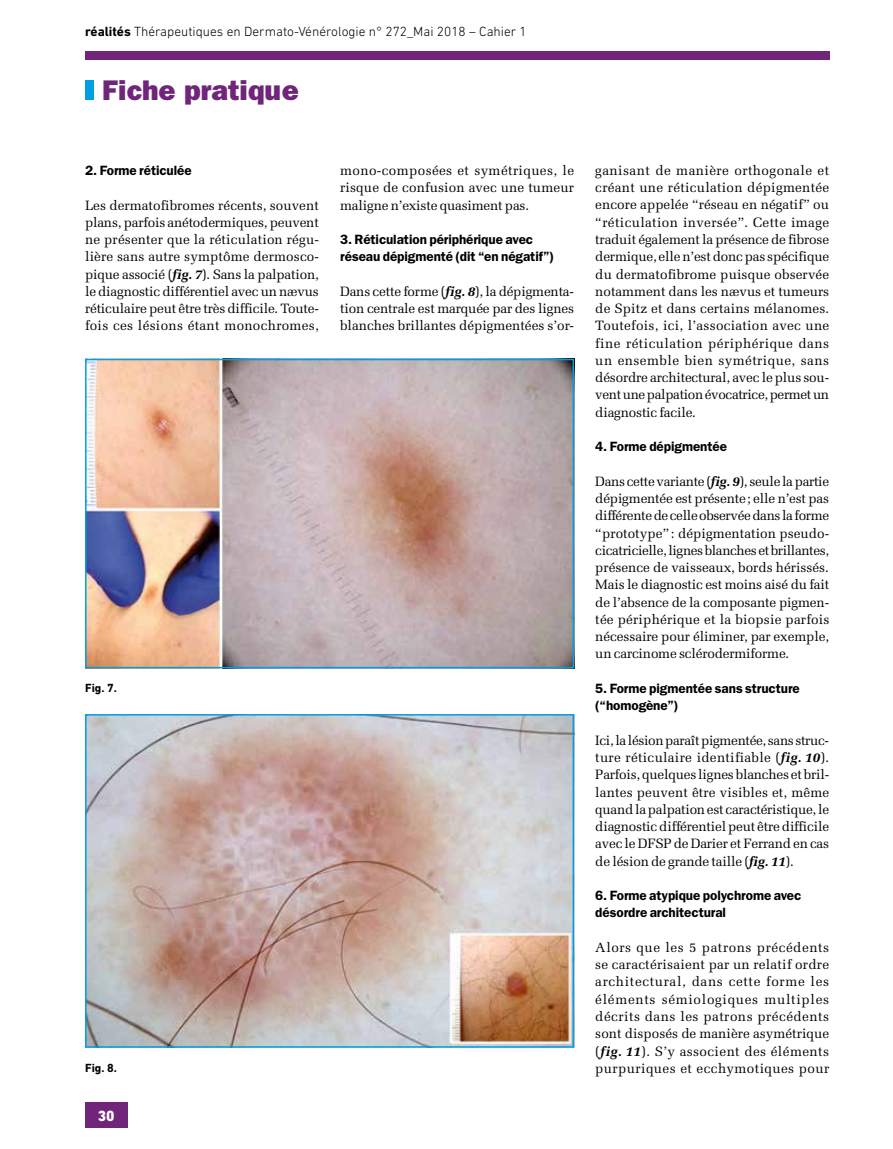
<style>
.page{position:relative;width:893px;height:1149px;background:#fff}
.page>*{position:absolute;margin:0;border:0;box-sizing:border-box;transform-origin:0 0}
.t1{font:28.5px "ITC Franklin Gothic Std Hvy";color:#70257b}
.t2{font:800 15px "DIN Next LT Pro";color:#fff}
.t3{font:13.5px/17.2px "Melior";letter-spacing:-.015em;color:#000;text-align:justify}
.t4{font:600 13.5px/17.2px "ITC Franklin Gothic Std";letter-spacing:-.005em;color:#000}
.t5{font:300 13.5px "DIN Next LT Pro";color:#000}
.t6{font:700 12px "DIN Next LT Pro";color:#000}
.s1{font-weight:700}
.s2{font-weight:700;font-style:italic}
</style>
<div class="page">
<div style="left:85px;top:51px;width:744px;height:9px;background:#70257b"></div>
<div style="left:85px;top:81px;width:9px;height:19px;background:#009fe3"></div>
<div style="left:85px;top:1101px;width:43px;height:26px;background:#70257b"></div>
<img style="left:88px;top:361px;width:483px;height:304px">
<div style="left:85px;top:358px;width:489px;height:310px;border:2px solid #009fe3"></div>
<img style="left:88px;top:716px;width:483px;height:328px">
<div style="left:85px;top:713px;width:489px;height:334px;border:2px solid #009fe3"></div>
<p class="t5" style="left:85px;top:23px;width:443px"><span class="s1">réalités</span> Thérapeutiques en Dermato-Vénérologie n° 272_Mai 2018 – Cahier 1</p>
<h1 class="t1" style="left:102px;top:74px;width:198px">Fiche pratique</h1>
<p class="t4" style="left:85px;top:162px;width:108px">2. Forme réticulée</p>
<p class="t3" style="left:85px;top:196px;width:235px">Les dermatofibromes récents, souvent plans, parfois anétodermiques, peuvent ne présenter que la réticulation régu&shy;lière sans autre symptôme dermosco&shy;pique associé (<span class="s2">fig. 7</span>). Sans la palpation, le diagnostic différentiel avec un nævus réticulaire peut être très difficile. Toute&shy;fois ces lésions étant monochromes,</p>
<p class="t3" style="left:340px;top:162px;width:235px">mono-composées et symétriques, le risque de confusion avec une tumeur maligne n’existe quasiment pas.</p>
<p class="t4" style="left:340px;top:231px;width:216px">3. Réticulation périphérique avec réseau dépigmenté (dit “en négatif”)</p>
<p class="t3" style="left:340px;top:283px;width:235px">Dans cette forme (<span class="s2">fig. 8</span>), la dépigmenta&shy;tion centrale est marquée par des lignes blanches brillantes dépigmentées s’or-</p>
<p class="t6" style="left:85px;top:681px;width:33px">Fig. 7.</p>
<p class="t6" style="left:85px;top:1060px;width:33px">Fig. 8.</p>
<p class="t2" style="left:98px;top:1106px;width:18px">30</p>
<p class="t3" style="left:595px;top:162px;width:235px">ganisant de manière orthogonale et créant une réticulation dépigmentée encore appelée “réseau en négatif” ou “réticulation inversée”. Cette image traduit également la présence de fibrose dermique, elle n’est donc pas spécifique du dermatofibrome puisque observée notamment dans les nævus et tumeurs de Spitz et dans certains mélanomes.<br>Toutefois, ici, l’association avec une fine réticulation périphérique dans un ensemble bien symétrique, sans désordre architectural, avec le plus sou&shy;vent une palpation évocatrice, permet un diagnostic facile.</p>
<p class="t4" style="left:595px;top:438px;width:133px">4. Forme dépigmentée</p>
<p class="t3" style="left:595px;top:472px;width:236px">Dans cette variante (<span class="s2">fig. 9</span>), seule la partie dépigmentée est présente; elle n’est pas différente de celle observée dans la forme “prototype” : dépigmentation pseudo&shy;cicatricielle, lignes blanches et brillantes, présence de vaisseaux, bords hérissés.<br>Mais le diagnostic est moins aisé du fait de l’absence de la composante pigmen&shy;tée périphérique et la biopsie parfois nécessaire pour éliminer, par exemple, un carcinome sclérodermiforme.</p>
<p class="t4" style="left:595px;top:679px;width:206px">5. Forme pigmentée sans structure (“homogène”)</p>
<p class="t3" style="left:595px;top:731px;width:235px">Ici, la lésion paraît pigmentée, sans struc&shy;ture réticulaire identifiable (<span class="s2">fig. 10</span>).<br>Parfois, quelques lignes blanches et bril&shy;lantes peuvent être visibles et, même quand la palpation est caractéristique, le diagnostic différentiel peut être difficile avec le DFSP de Darier et Ferrand en cas de lésion de grande taille (<span class="s2">fig. 11</span>).</p>
<p class="t4" style="left:595px;top:886px;width:208px">6. Forme atypique polychrome avec désordre architectural</p>
<p class="t3" style="left:595px;top:938px;width:235px">Alors que les 5 patrons précédents se caractérisaient par un relatif ordre architectural, dans cette forme les éléments sémiologiques multiples décrits dans les patrons précédents sont disposés de manière asymétrique (<span class="s2">fig. 11</span>). S’y associent des éléments purpuriques et ecchymotiques pour</p>
</div>
